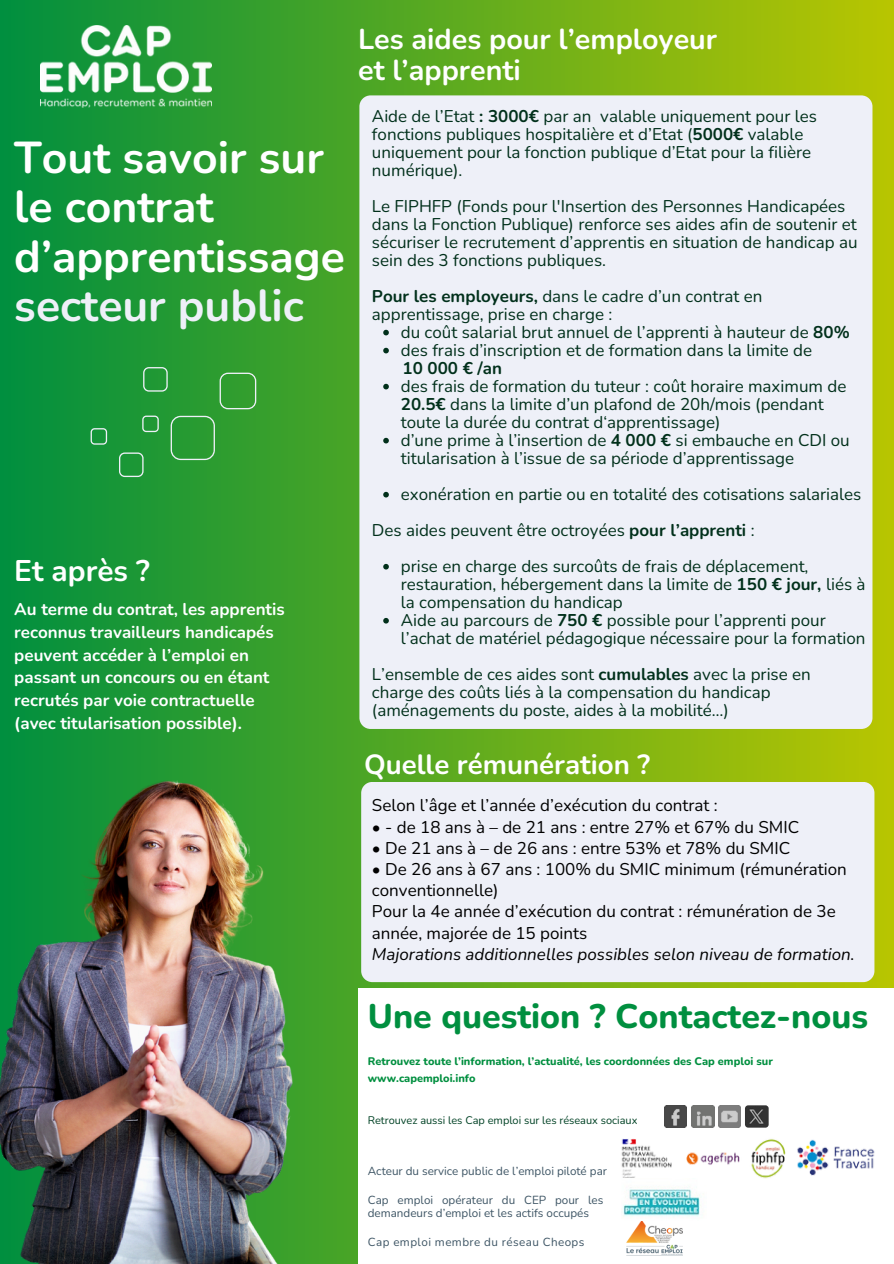
<style>
.page{position:relative;width:894px;height:1264px;background:#fff}
.page>*{position:absolute;margin:0;border:0;box-sizing:border-box;transform-origin:0 0}
.t1{font:700 44.55px/49.3px "Nunito";color:#fff}
.t2{font:800 33.9px "Nunito";color:#008f3f}
.t3{font:700 29.85px "Nunito";color:#fff}
.t4{font:700 28.65px/31.5px "Nunito";color:#fff}
.t5{font:700 27.6px "Nunito";color:#fff}
.t6{font:16.95px/18px "Nunito";color:#01301b}
.t7{font:16.95px/21.1px "Nunito";color:#000}
.t8{font:700 16.95px/22.6px "Nunito";color:#fff}
.t9{font:700 16.95px "Nunito";color:#01301b}
.t10{font:11.7px/12.8px "Nunito";color:#3e5565}
.t11{font:11.7px "Nunito";letter-spacing:.035em;color:#3e5565}
.t12{font:800 10.95px/17.4px "Nunito";color:#008f3f}
.t13{font:10.95px "Nunito";color:#004225}
.s1{color:#eef0f8}
.s2{font-weight:700}
.s3{font-style:italic}
</style>
<div class="page">
<div style="left:0;top:0;width:893px;height:1263px;background:linear-gradient(to right,#008f3e,#bac706)"></div>
<img style="left:41px;top:26px;width:171px;height:82px">
<svg style="left:143px;top:367px;width:25px;height:24px"></svg>
<svg style="left:171px;top:416px;width:44px;height:44px;background:#3aa344"></svg>
<svg style="left:219px;top:372px;width:37px;height:37px"></svg>
<svg style="left:142px;top:415px;width:17px;height:17px"></svg>
<svg style="left:119px;top:452px;width:24px;height:25px"></svg>
<svg style="left:91px;top:428px;width:16px;height:16px"></svg>
<div style="left:359px;top:95px;width:513px;height:633px;background:#eef0f8;border-radius:11px"></div>
<div style="left:358px;top:988px;width:535px;height:275px;background:#fff"></div>
<img style="left:626px;top:1221px;width:56px;height:33px">
<img style="left:621px;top:1138px;width:254px;height:40px">
<img style="left:623px;top:1189px;width:77px;height:28px">
<div style="left:361px;top:782px;width:513px;height:200px;background:#eef0f8;border-radius:11px"></div>
<img style="left:0;top:759px;width:320px;height:504px">
<svg style="left:383px;top:330px;width:6px;height:5px"></svg>
<svg style="left:383px;top:348px;width:6px;height:5px"></svg>
<svg style="left:383px;top:384px;width:6px;height:5px"></svg>
<svg style="left:383px;top:438px;width:6px;height:5px"></svg>
<svg style="left:383px;top:492px;width:6px;height:5px"></svg>
<svg style="left:383px;top:564px;width:6px;height:5px"></svg>
<svg style="left:383px;top:618px;width:6px;height:5px"></svg>
<img style="left:664px;top:1105px;width:22px;height:22px">
<img style="left:691px;top:1105px;width:23px;height:22px">
<img style="left:718px;top:1105px;width:22px;height:22px">
<img style="left:745px;top:1105px;width:23px;height:22px">
<p class="t1" style="left:14px;top:134px;width:332px">Tout savoir sur le contrat d’apprentissage <span class="s1">secteur public</span></p>
<p class="t3" style="left:14px;top:550px;width:137px">Et après ?</p>
<p class="t8" style="left:14px;top:598px;width:272px">Au terme du contrat, les apprentis reconnus travailleurs handicapés peuvent accéder à l’emploi en passant un concours ou en étant recrutés par voie contractuelle (avec titularisation possible).</p>
<h5 class="t4" style="left:358px;top:23px;width:360px">Les aides pour l’employeur et l’apprenti</h5>
<p class="t6" style="left:372px;top:107px;width:446px">Aide de l’Etat <span class="s2">: 3000€</span> par an valable uniquement pour les fonctions publiques hospitalière et d’Etat (<span class="s2">5000€</span> valable uniquement pour la fonction publique d’Etat pour la filière numérique).</p>
<p class="t6" style="left:372px;top:197px;width:487px">Le FIPHFP (Fonds pour l'Insertion des Personnes Handicapées dans la Fonction Publique) renforce ses aides afin de soutenir et sécuriser le recrutement d’apprentis en situation de handicap au sein des 3 fonctions publiques.</p>
<h4 class="t6" style="left:372px;top:287px;width:392px"><span class="s2">Pour les employeurs,</span> dans le cadre d’un contrat en apprentissage, prise en charge :</h4>
<p class="t6" style="left:401px;top:323px;width:450px">du coût salarial brut annuel de l’apprenti à hauteur de <span class="s2">80%</span></p>
<p class="t6" style="left:401px;top:341px;width:412px">des frais d’inscription et de formation dans la limite de</p>
<p class="t9" style="left:402px;top:356px;width:101px">10 000 € /an</p>
<h5 class="t6" style="left:401px;top:377px;width:447px">des frais de formation du tuteur : coût horaire maximum de<br><span class="s2">20.5€</span> dans la limite d’un plafond de 20h/mois (pendant toute la durée du contrat d‘apprentissage)</h5>
<p class="t6" style="left:401px;top:431px;width:450px">d’une prime à l’insertion de <span class="s2">4 000 €</span> si embauche en CDI ou titularisation à l’issue de sa période d’apprentissage</p>
<p class="t6" style="left:401px;top:485px;width:462px">exonération en partie ou en totalité des cotisations salariales</p>
<h5 class="t6" style="left:372px;top:521px;width:384px">Des aides peuvent être octroyées <span class="s2">pour l’apprenti</span> :</h5>
<h1 class="t6" style="left:401px;top:557px;width:466px">prise en charge des surcoûts de frais de déplacement, restauration, hébergement dans la limite de <span class="s2">150 € jour,</span> liés à la compensation du handicap</h1>
<p class="t6" style="left:401px;top:611px;width:466px">Aide au parcours de <span class="s2">750 €</span> possible pour l’apprenti pour l’achat de matériel pédagogique nécessaire pour la formation</p>
<h3 class="t6" style="left:372px;top:665px;width:440px">L’ensemble de ces aides sont <span class="s2">cumulables</span> avec la prise en charge des coûts liés à la compensation du handicap (aménagements du poste, aides à la mobilité…)</h3>
<p class="t5" style="left:364px;top:745px;width:287px">Quelle rémunération ?</p>
<p class="t7" style="left:372px;top:795px;width:347px">Selon l’âge et l’année d’exécution du contrat :</p>
<p class="t7" style="left:372px;top:816px;width:428px">• - de 18 ans à – de 21 ans : entre 27% et 67% du SMIC</p>
<p class="t7" style="left:372px;top:837px;width:419px">• De 21 ans à – de 26 ans : entre 53% et 78% du SMIC</p>
<p class="t7" style="left:372px;top:858px;width:484px">• De 26 ans à 67 ans : 100% du SMIC minimum (rémunération conventionnelle)<br>Pour la 4e année d’exécution du contrat : rémunération de 3e année, majorée de 15 points<br><span class="s3">Majorations additionnelles possibles selon niveau de formation.</span></p>
<h2 class="t2" style="left:368px;top:993px;width:501px">Une question ? Contactez-nous</h2>
<h6 class="t12" style="left:368px;top:1052px;width:406px">Retrouvez toute l’information, l’actualité, les coordonnées des Cap emploi sur www.capemploi.info</h6>
<p class="t13" style="left:368px;top:1113px;width:271px">Retrouvez aussi les Cap emploi sur les réseaux sociaux</p>
<p class="t10" style="left:368px;top:1164px;width:241px">Acteur du service public de l’emploi piloté par</p>
<h3 class="t10" style="left:368px;top:1193px;width:237px">Cap emploi opérateur du CEP pour les demandeurs d’emploi et les actifs occupés</h3>
<h4 class="t11" style="left:368px;top:1233px;width:218px">Cap emploi membre du réseau Cheops</h4>
</div>
